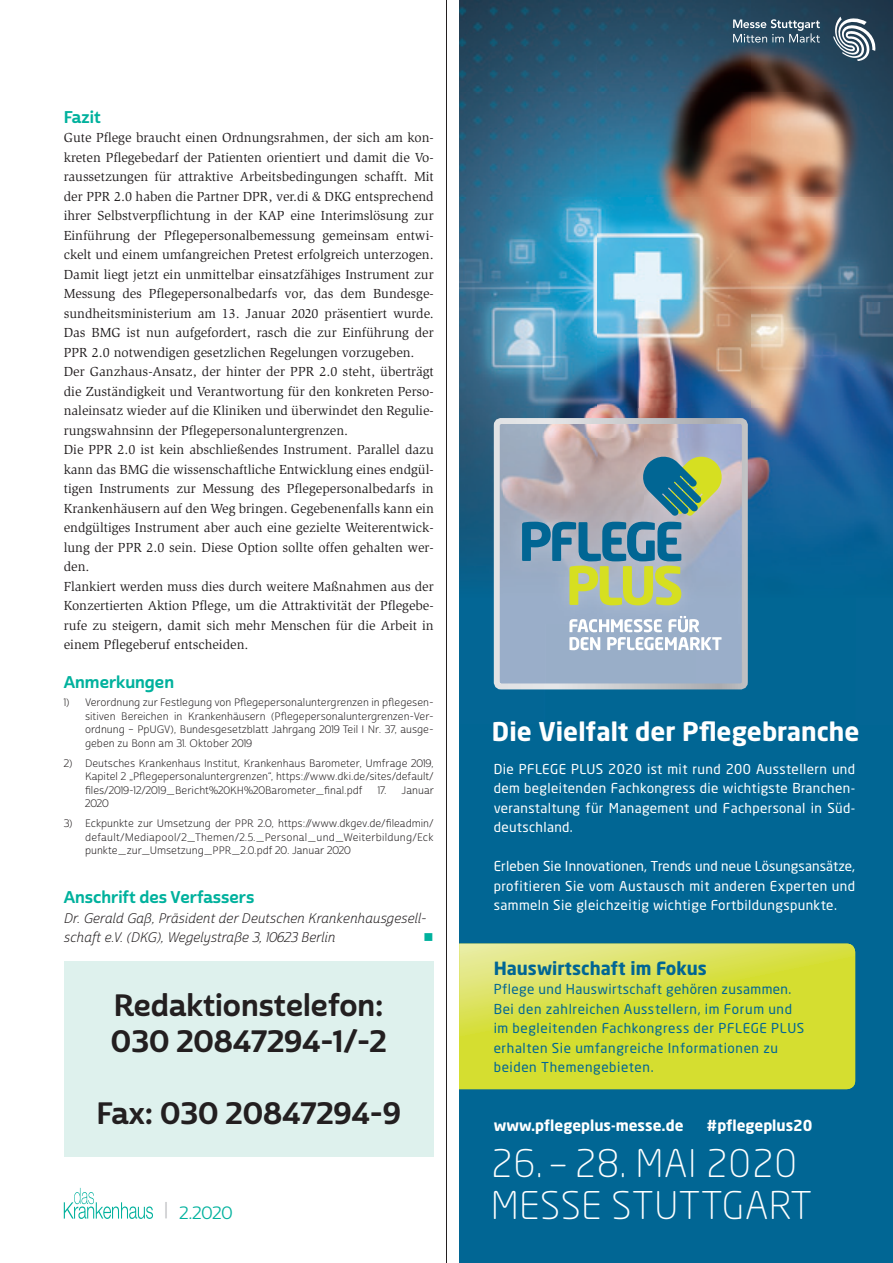
<style>
.page{position:relative;width:893px;height:1263px;background:#fff}
.page>*{position:absolute;margin:0;border:0;box-sizing:border-box;transform-origin:0 0}
.t1{font:300 37.65px/41.8px "Neo Sans Std";letter-spacing:.02em;color:#fff}
.t2{font:30px/36px "Cabrito Sans Nor Bol";color:#231f20}
.t3{font:700 25.5px "Neo Sans Std";color:#fff}
.t4{font:700 18px "Neo Sans Std";color:#016694}
.t5{font:17.25px "Cabrito Sans Nor Reg";color:#00b19d}
.t6{font:16.5px "Cabrito Sans Nor Bol";color:#00b19d}
.t7{font:700 15px "Neo Sans Std";color:#fff}
.t8{font:13.5px/19.5px "Slimbach Std";color:#231f20}
.t9{font:13.5px/19.5px "Neo Sans Std";letter-spacing:.025em;color:#fff;text-align:justify}
.t10{font:13.5px/19.5px "Neo Sans Std";letter-spacing:.04em;color:#016694}
.t11{font:13.5px/19.5px "Cabrito Sans Nor Boo It";color:#231f20}
.t12{font:13.5px "Wingdings";color:#00b19d}
.t13{font:10.5px/13.5px "Cabrito Sans Nor Boo";color:#231f20;text-align:justify}
.s1{font-size:18.9px;color:#bcbdc0}
</style>
<div class="page">
<svg style="left:64px;top:1188px;width:89px;height:31px"></svg>
<div style="left:459px;top:0;width:434px;height:1263px;background:#016694"></div>
<svg style="left:459px;top:944px;width:396px;height:145px;background:#d7df41"></svg>
<img style="left:459px;top:0;width:434px;height:408px">
<img style="left:459px;top:408px;width:86px;height:282px">
<img style="left:545px;top:408px;width:348px;height:53px">
<img style="left:748px;top:461px;width:107px;height:81px">
<img style="left:855px;top:461px;width:38px;height:87px">
<img style="left:545px;top:689px;width:198px;height:1px">
<svg style="left:833px;top:17px;width:42px;height:44px;background:#738593"></svg>
<svg style="left:733px;top:19px;width:87px;height:24px;background:#577183"></svg>
<img style="left:501px;top:425px;width:240px;height:49px">
<img style="left:501px;top:474px;width:45px;height:208px">
<div style="left:695px;top:474px;width:46px;height:208px;background:#9aaec9"></div>
<div style="left:546px;top:623px;width:149px;height:59px;background:#99aec8"></div>
<img style="left:504px;top:439px;width:235px;height:184px">
<svg style="left:522px;top:522px;width:159px;height:83px"></svg>
<svg style="left:641px;top:457px;width:81px;height:59px"></svg>
<svg style="left:569px;top:616px;width:152px;height:34px;background:#bfccdc"></svg>
<div style="left:494px;top:418px;width:254px;height:271px;border:6px solid #fff;border-radius:4px"></div>
<div style="left:64px;top:961px;width:370px;height:195px;background:#def1ed"></div>
<hr style="left:446px;top:0;width:1px;height:1263px;background:#231f20">
<p class="t6" style="left:64px;top:107px;width:38px">Fazit</p>
<p class="t8" style="left:64px;top:128px;width:371px">Gute Pflege braucht einen Ordnungsrahmen, der sich am kon&shy;kreten Pflegebedarf der Patienten orientiert und damit die Vo&shy;raussetzungen für attraktive Arbeitsbedingungen schafft. Mit der PPR 2.0 haben die Partner DPR, ver.di &amp; DKG entsprechend ihrer Selbstverpflichtung in der KAP eine Interimslösung zur Einführung der Pflegepersonalbemessung gemeinsam entwi&shy;ckelt und einem umfangreichen Pretest erfolgreich unterzogen.<br>Damit liegt jetzt ein unmittelbar einsatzfähiges Instrument zur Messung des Pflegepersonalbedarfs vor, das dem Bundesge&shy;sundheitsministerium am 13. Januar 2020 präsentiert wurde.<br>Das BMG ist nun aufgefordert, rasch die zur Einführung der PPR 2.0 notwendigen gesetzlichen Regelungen vorzugeben.<br>Der Ganzhaus-Ansatz, der hinter der PPR 2.0 steht, überträgt die Zuständigkeit und Verantwortung für den konkreten Perso&shy;naleinsatz wieder auf die Kliniken und überwindet den Regulie&shy;rungswahnsinn der Pflegepersonaluntergrenzen.<br>Die PPR 2.0 ist kein abschließendes Instrument. Parallel dazu kann das BMG die wissenschaftliche Entwicklung eines endgül&shy;tigen Instruments zur Messung des Pflegepersonalbedarfs in Krankenhäusern auf den Weg bringen. Gegebenenfalls kann ein endgültiges Instrument aber auch eine gezielte Weiterentwick&shy;lung der PPR 2.0 sein. Diese Option sollte offen gehalten wer&shy;den.<br>Flankiert werden muss dies durch weitere Maßnahmen aus der Konzertierten Aktion Pflege, um die Attraktivität der Pflegebe&shy;rufe zu steigern, damit sich mehr Menschen für die Arbeit in einem Pflegeberuf entscheiden.</p>
<p class="t6" style="left:64px;top:672px;width:112px">Anmerkungen</p>
<p class="t13" style="left:85px;top:696px;width:350px;text-indent:-21px">1) Verordnung zur Festlegung von Pflegepersonaluntergrenzen in pflegesen&shy;sitiven Bereichen in Krankenhäusern (Pflegepersonaluntergrenzen-Ver&shy;ordnung – PpUGV), Bundesgesetzblatt Jahrgang 2019 Teil I Nr. 37, ausge&shy;geben zu Bonn am 31. Oktober 2019</p>
<p class="t13" style="left:85px;top:756px;width:350px;text-indent:-21px">2) Deutsches Krankenhaus Institut, Krankenhaus Barometer, Umfrage 2019, Kapitel 2 „Pflegepersonaluntergrenzen“, https://www.dki.de/sites/default/ files/2019-12/2019_Bericht%20KH%20Barometer_final.pdf</p>
<p class="t13" style="left:378px;top:783px;width:58px">17. Januar</p>
<p class="t13" style="left:85px;top:797px;width:25px">2020</p>
<p class="t13" style="left:85px;top:817px;width:350px;text-indent:-21px">3) Eckpunkte zur Umsetzung der PPR 2.0, https://www.dkgev.de/fileadmin/ default/Mediapool/2_Themen/2.5._Personal_und_Weiterbildung/Eck punkte_zur_Umsetzung_PPR_2.0.pdf 20. Januar 2020</p>
<p class="t6" style="left:64px;top:887px;width:192px">Anschrift des Verfassers</p>
<p class="t11" style="left:64px;top:908px;width:364px">Dr. Gerald Gaß, Präsident der Deutschen Krankenhausgesell&shy;schaft e.V. (DKG), Wegelystraße 3, 10623 Berlin</p>
<p class="t12" style="left:424px;top:930px;width:12px">■</p>
<h2 class="t2" style="left:111px;top:988px;width:277px">Redaktionstelefon:<br>030 20847294-1/-2</h2>
<h2 class="t2" style="left:96px;top:1096px;width:306px">Fax: 030 20847294-9</h2>
<p class="t5" style="left:164px;top:1202px;width:70px"><span class="s1">|</span> 2.2020</p>
<h3 class="t3" style="left:492px;top:715px;width:369px">Die Vielfalt der Pflegebranche</h3>
<p class="t9" style="left:494px;top:759px;width:363px">Die PFLEGE PLUS 2020 ist mit rund 200 Ausstellern und dem begleitenden Fachkongress die wichtigste Branchen&shy;veranstaltung für Management und Fachpersonal in Süd&shy;deutschland.</p>
<p class="t9" style="left:494px;top:856px;width:363px">Erleben Sie Innovationen, Trends und neue Lösungsansätze, profitieren Sie vom Austausch mit anderen Experten und sammeln Sie gleichzeitig wichtige Fortbildungspunkte.</p>
<h3 class="t4" style="left:494px;top:956px;width:214px">Hauswirtschaft im Fokus</h3>
<p class="t10" style="left:494px;top:979px;width:312px">Pflege und Hauswirtschaft gehören zusammen.<br>Bei den zahlreichen Ausstellern, im Forum und im begleitenden Fachkongress der PFLEGE PLUS erhalten Sie umfangreiche Informationen zu beiden Themengebieten.</p>
<p class="t7" style="left:494px;top:1115px;width:191px">www.pflegeplus-messe.de</p>
<p class="t7" style="left:707px;top:1115px;width:107px">#pflegeplus20</p>
<h1 class="t1" style="left:491px;top:1142px;width:323px">26. – 28. MAI 2020<br>MESSE STUTTGART</h1>
</div>
